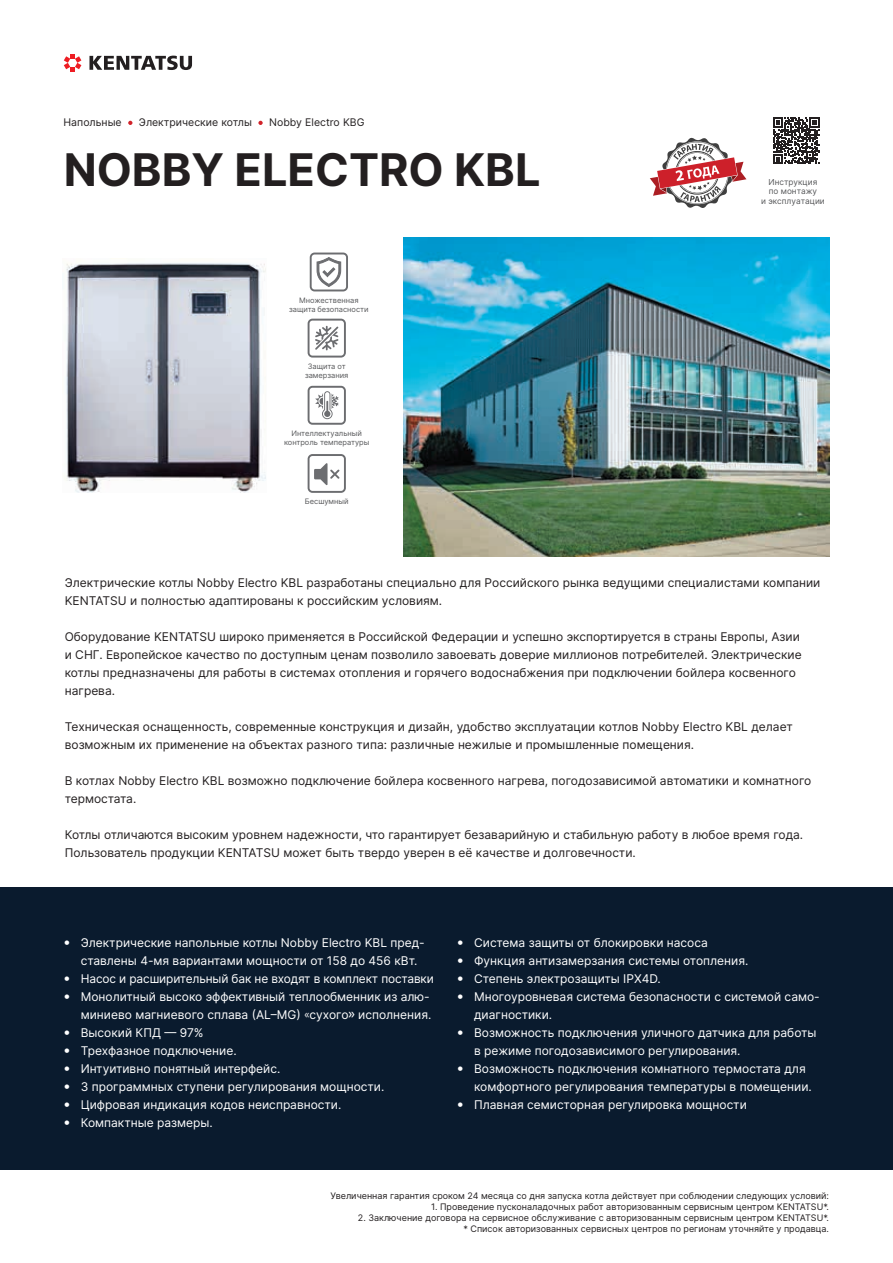
<style>
.page{position:relative;width:893px;height:1263px;background:#fff}
.page>*{position:absolute;margin:0;border:0;box-sizing:border-box;transform-origin:0 0}
.t1{font:700 45px "Inter";color:#231f20}
.t2{font:12px/18px "Inter";color:#231f20}
.t3{font:12px/18px "Inter";color:#fff}
.t4{font:10.5px "Inter";color:#231f20}
.t5{font:9px/10.8px "Inter";color:#231f20;text-align:right}
.t6{font:8.25px/9.4px "Inter";color:#57585a;text-align:center}
.t7{font:7.5px/9px "Inter";color:#57585a;text-align:center}
.s1{font-family:"Helios Cond C";font-weight:700}
.s2{font-family:"Myriad Pro"}
.s3{font-family:"Suisse Intl"}
</style>
<div class="page">
<svg style="left:81px;top:55px;width:111px;height:11px"></svg>
<svg style="left:89px;top:56px;width:103px;height:14px"></svg>
<svg style="left:64px;top:54px;width:17px;height:18px"></svg>
<svg style="left:128px;top:121px;width:4px;height:4px"></svg>
<svg style="left:258px;top:121px;width:5px;height:4px"></svg>
<div style="left:0;top:887px;width:893px;height:282px;background:#0a1b2e"></div>
<img style="left:404px;top:237px;width:425px;height:319px">
<svg style="left:308px;top:386px;width:38px;height:39px"></svg>
<svg style="left:308px;top:454px;width:38px;height:39px"></svg>
<svg style="left:310px;top:253px;width:38px;height:38px"></svg>
<svg style="left:308px;top:319px;width:38px;height:39px"></svg>
<svg style="left:773px;top:118px;width:46px;height:46px"></svg>
<svg style="left:650px;top:137px;width:96px;height:71px"></svg>
<img style="left:65px;top:263px;width:201px;height:230px">
<p class="t4" style="left:64px;top:115px;width:60px">Напольные</p>
<p class="t4" style="left:139px;top:115px;width:114px">Электрические котлы</p>
<p class="t4" style="left:269px;top:115px;width:97px">Nobby Electro KBG</p>
<h1 class="t1" style="left:64px;top:137px;width:478px">NOBBY ELECTRO KBL</h1>
<p class="t7" style="left:289px;top:296px;width:81px">Множественная защита безопасности</p>
<p class="t7" style="left:305px;top:362px;width:45px">Защита от замерзания</p>
<p class="t7" style="left:284px;top:429px;width:87px">Интеллектуальный контроль температуры</p>
<p class="t7" style="left:305px;top:497px;width:45px">Бесшумный</p>
<p class="t6" style="left:761px;top:177px;width:65px">Инструкция<br>по монтажу<br>и эксплуатации</p>
<p class="t2" style="left:65px;top:573px;width:757px">Электрические котлы Nobby Electro KBL разработаны специально для Российского рынка ведущими специалистами компании<br>KENTATSU и полностью адаптированы к российским условиям.</p>
<p class="t2" style="left:65px;top:627px;width:738px">Оборудование KENTATSU широко применяется в Российской Федерации и успешно экспортируется в страны Европы, Азии и СНГ. Европейское качество по доступным ценам позволило завоевать доверие миллионов потребителей. Электрические котлы предназначены для работы в системах отопления и горячего водоснабжения при подключении бойлера косвенного нагрева.</p>
<p class="t2" style="left:65px;top:717px;width:730px">Техническая оснащенность, современные конструкция и дизайн, удобство эксплуатации котлов Nobby Electro KBL делает возможным их применение на объектах разного типа: различные нежилые и промышленные помещения.</p>
<p class="t2" style="left:65px;top:771px;width:748px">В котлах Nobby Electro KBL возможно подключение бойлера косвенного нагрева, погодозависимой автоматики и комнатного термостата.</p>
<p class="t2" style="left:65px;top:825px;width:740px">Котлы отличаются высоким уровнем надежности, что гарантирует безаварийную и стабильную работу в любое время года.<br>Пользователь продукции KENTATSU может быть твердо уверен в её качестве и долговечности.</p>
<p class="t3" style="left:81px;top:933px;width:345px;text-indent:-17px"><span class="s1">•</span> Электрические напольные котлы Nobby Electro KBL пред‑ ставлены 4‑мя вариантами мощности от 158 до 456 кВт.</p>
<p class="t3" style="left:64px;top:969px;width:372px"><span class="s1">•</span> Насос и расширительный бак не входят в комплект поставки</p>
<p class="t3" style="left:64px;top:987px;width:369px;text-align:right"><span class="s1">•</span> Монолитный высоко эффективный теплообменник из алю‑ миниево магниевого сплава (AL–MG) <span class="s2">«</span>сухого<span class="s3">»</span> исполнения.</p>
<p class="t3" style="left:64px;top:1023px;width:141px"><span class="s1">•</span> Высокий КПД — 97%</p>
<p class="t3" style="left:64px;top:1041px;width:174px"><span class="s1">•</span> Трехфазное подключение.</p>
<p class="t3" style="left:64px;top:1059px;width:218px"><span class="s1">•</span> Интуитивно понятный интерфейс.</p>
<p class="t3" style="left:64px;top:1077px;width:322px"><span class="s1">•</span> 3 программных ступени регулирования мощности.</p>
<p class="t3" style="left:64px;top:1095px;width:279px"><span class="s1">•</span> Цифровая индикация кодов неисправности.</p>
<p class="t3" style="left:64px;top:1113px;width:150px"><span class="s1">•</span> Компактные размеры.</p>
<p class="t3" style="left:457px;top:933px;width:252px"><span class="s1">•</span> Система защиты от блокировки насоса</p>
<p class="t3" style="left:457px;top:951px;width:293px"><span class="s1">•</span> Функция антизамерзания системы отопления.</p>
<p class="t3" style="left:457px;top:969px;width:205px"><span class="s1">•</span> Степень электрозащиты IPX4D.</p>
<p class="t3" style="left:474px;top:987px;width:347px;text-indent:-17px"><span class="s1">•</span> Многоуровневая система безопасности с системой само‑ диагностики.</p>
<p class="t3" style="left:474px;top:1023px;width:344px;text-indent:-17px"><span class="s1">•</span> Возможность подключения уличного датчика для работы в режиме погодозависимого регулирования.</p>
<p class="t3" style="left:474px;top:1059px;width:339px;text-indent:-17px"><span class="s1">•</span> Возможность подключения комнатного термостата для комфортного регулирования температуры в помещении.</p>
<p class="t3" style="left:457px;top:1095px;width:291px"><span class="s1">•</span> Плавная семисторная регулировка мощности</p>
<p class="t5" style="left:330px;top:1190px;width:500px">Увеличенная гарантия сроком 24 месяца со дня запуска котла действует при соблюдении следующих условий:</p>
<p class="t5" style="left:431px;top:1201px;width:399px">1. Проведение пусконаладочных работ авторизованным сервисным центром KENTATSU*.</p>
<p class="t5" style="left:358px;top:1212px;width:473px">2. Заключение договора на сервисное обслуживание с авторизованным сервисным центром KENTATSU*. * Список авторизованных сервисных центров по регионам уточняйте у продавца.</p>
</div>
